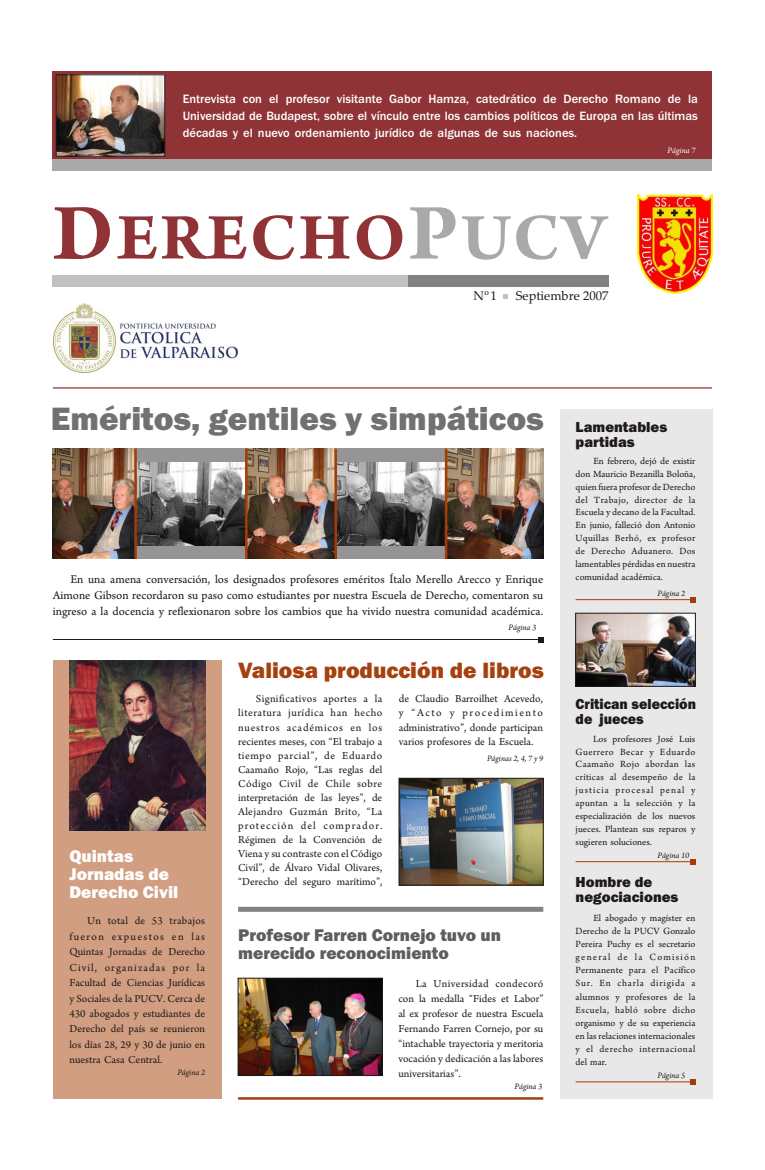
<style>
.page{position:relative;width:765px;height:1170px;background:#fff}
.page>*{position:absolute;margin:0;border:0;box-sizing:border-box;transform-origin:0 0}
.t1{font:700 69.62px "Arno Pro";letter-spacing:.03em;color:#8f3336}
.t2{font:800 33.5px "Franklin Gothic";color:#737070}
.t3{font:800 22.88px "Franklin Gothic";color:#a6400f}
.t4{font:800 17.5px/17.9px "Franklin Gothic";color:#615c5c}
.t5{font:800 17.5px/17.9px "Franklin Gothic";color:#fff}
.t6{font:800 15px/15.2px "Franklin Gothic";color:#1f1a17}
.t7{font:800 15px/15.2px "Franklin Gothic";color:#1f1a17;scale:.95 1}
.t8{font:12.75px "Palatino Linotype";color:#1f1a17}
.t9{font:12.5px/16px "Arno Pro";color:#1f1a17;text-align:justify}
.t10{font:500 12.5px/17px "Franklin Gothic";color:#fff;text-align:justify}
.t11{font:11.25px/14px "Arno Pro";color:#1f1a17;text-align:justify}
.t12{font:10px/12.9px "Arno Pro";color:#1f1a17;text-align:justify}
.t13{font:italic 8.75px "Arno Pro";color:#1f1a17}
.t14{font:italic 8.75px "Arno Pro";color:#fff}
.t15{font:700 5.38px "Palatino Linotype";color:#1f1a17}
.s1{font-size:84.5px}
.s2{font-size:84.5px;color:#aba8a8}
.s3{color:#aba8a8}
</style>
<div class="page">
<div style="left:560px;top:409px;width:152px;height:690px;background:#e8e8e8"></div>
<div style="left:134px;top:449px;width:118px;height:110px;background:#969494"></div>
<div style="left:329px;top:449px;width:118px;height:110px;background:#969494"></div>
<div style="left:53px;top:72px;width:659px;height:88px;background:#8f3336"></div>
<img style="left:58px;top:77px;width:105px;height:77px">
<div style="left:53px;top:160px;width:659px;height:11px;background:#aba8a8"></div>
<div style="left:53px;top:275px;width:555px;height:12px;background:#828282"></div>
<div style="left:53px;top:275px;width:355px;height:12px;background:#c2c2c2"></div>
<img style="left:637px;top:195px;width:75px;height:99px">
<hr style="left:53px;top:387px;width:659px;height:2px;background:#8f3336">
<svg style="left:504px;top:294px;width:4px;height:4px"></svg>
<img style="left:447px;top:449px;width:96px;height:110px">
<img style="left:248px;top:449px;width:86px;height:110px">
<img style="left:53px;top:449px;width:81px;height:110px">
<img style="left:137px;top:462px;width:108px;height:83px">
<img style="left:337px;top:462px;width:108px;height:83px">
<hr style="left:134px;top:449px;width:3px;height:110px;background:#a33d05">
<hr style="left:245px;top:449px;width:3px;height:110px;background:#a33d05">
<hr style="left:334px;top:449px;width:3px;height:110px;background:#a33d05">
<hr style="left:445px;top:449px;width:2px;height:110px;background:#a33d05">
<div style="left:56px;top:75px;width:109px;height:81px;border:1px solid #1f1a17"></div>
<img style="left:240px;top:980px;width:141px;height:94px">
<hr style="left:576px;top:1082px;width:120px;height:1px;background:#a33d05">
<hr style="left:576px;top:861px;width:120px;height:1px;background:#a33d05">
<hr style="left:576px;top:599px;width:120px;height:1px;background:#a33d05">
<svg style="left:690px;top:1079px;width:6px;height:6px"></svg>
<svg style="left:690px;top:859px;width:6px;height:5px"></svg>
<svg style="left:690px;top:597px;width:6px;height:5px"></svg>
<svg style="left:538px;top:637px;width:5px;height:5px"></svg>
<div style="left:53px;top:661px;width:169px;height:438px;background:#d19e82"></div>
<img style="left:401px;top:780px;width:140px;height:103px">
<img style="left:577px;top:615px;width:117px;height:69px">
<div style="left:575px;top:613px;width:121px;height:73px;border:1px solid #1f1a17"></div>
<img style="left:69px;top:661px;width:136px;height:169px">
<div style="left:238px;top:907px;width:305px;height:5px;background:#828282"></div>
<hr style="left:238px;top:1097px;width:305px;height:3px;background:#a6400f">
<hr style="left:53px;top:639px;width:490px;height:1px;background:#1f1a17">
<div style="left:238px;top:978px;width:145px;height:98px;border:1px solid #1f1a17"></div>
<div style="left:399px;top:778px;width:144px;height:107px;border:1px solid #1f1a17"></div>
<img style="left:53px;top:303px;width:185px;height:69px">
<p class="t10" style="left:183px;top:91px;width:517px">Entrevista con el profesor visitante Gabor Hamza, catedrático de Derecho Romano de la Universidad de Budapest, sobre el vínculo entre los cambios políticos de Europa en las últimas décadas y el nuevo ordenamiento jurídico de algunas de sus naciones.</p>
<h1 class="t1" style="left:53px;top:211px;width:555px"><span class="s1">D</span>ERECHO<span class="s2">P</span><span class="s3">UCV</span></h1>
<p class="t15" style="left:485px;top:291px;width:6px">O</p>
<p class="t8" style="left:473px;top:291px;width:25px">N 1</p>
<p class="t8" style="left:516px;top:291px;width:94px">Septiembre 2007</p>
<p class="t14" style="left:668px;top:147px;width:29px">Página 7</p>
<h2 class="t2" style="left:51px;top:406px;width:495px">Eméritos, gentiles y simpáticos</h2>
<p class="t9" style="left:53px;top:572px;width:492px;text-indent:17px">En una amena conversación, los designados profesores eméritos Ítalo Merello Arecco y Enrique Aimone Gibson recordaron su paso como estudiantes por nuestra Escuela de Derecho, comentaron su ingreso a la docencia y reflexionaron sobre los cambios que ha vivido nuestra comunidad académica.</p>
<p class="t13" style="left:509px;top:624px;width:29px">Página 3</p>
<h3 class="t5" style="left:69px;top:849px;width:111px">Quintas<br>Jornadas de<br>Derecho Civil</h3>
<p class="t11" style="left:69px;top:915px;width:137px;line-height:15.4px;text-indent:18px">Un total de 53 trabajos fueron expuestos en las Quintas Jornadas de Derecho Civil, organizadas por la Facultad de Ciencias Jurídicas y Sociales de la PUCV. Cerca de 430 abogados y estudiantes de Derecho del país se reunieron los días 28, 29 y 30 de junio en nuestra Casa Central.</p>
<p class="t13" style="left:177px;top:1069px;width:29px">Página 2</p>
<h3 class="t3" style="left:238px;top:662px;width:307px">Valiosa producción de libros</h3>
<p class="t11" style="left:238px;top:693px;width:146px;text-indent:18px">Significativos aportes a la literatura jurídica han hecho nuestros académicos en los recientes meses, con “El trabajo a tiempo parcial”, de Eduardo Caamaño Rojo, “Las reglas del Código Civil de Chile sobre interpretación de las leyes”, de Alejandro Guzmán Brito, “La protección del comprador.<br>Régimen de la Convención de Viena y su contraste con el Código Civil”, de Álvaro Vidal Olivares, “Derecho del seguro marítimo”,</p>
<p class="t11" style="left:399px;top:693px;width:146px">de Claudio Barroilhet Acevedo, y “Acto y procedimiento administrativo”, donde participan varios profesores de la Escuela.</p>
<p class="t13" style="left:487px;top:756px;width:58px">Páginas 2, 4, 7 y 9</p>
<h3 class="t4" style="left:238px;top:927px;width:264px">Profesor Farren Cornejo tuvo un merecido reconocimiento</h3>
<p class="t11" style="left:398px;top:977px;width:147px;line-height:15px;text-indent:17px">La Universidad condecoró con la medalla “Fides et Labor” al ex profesor de nuestra Escuela Fernando Farren Cornejo, por su “intachable trayectoria y meritoria vocación y dedicación a las labores universitarias”.</p>
<p class="t13" style="left:514px;top:1083px;width:29px">Página 3</p>
<h3 class="t6" style="left:576px;top:420px;width:93px">Lamentables partidas</h3>
<p class="t12" style="left:576px;top:456px;width:121px;text-indent:18px">En febrero, dejó de existir don Mauricio Bezanilla Boloña, quien fuera profesor de Derecho del Trabajo, director de la Escuela y decano de la Facultad.<br>En junio, falleció don Antonio Uquillas Berhó, ex profesor de Derecho Aduanero. Dos lamentables pérdidas en nuestra comunidad académica.</p>
<p class="t13" style="left:657px;top:590px;width:29px">Página 2</p>
<h3 class="t7" style="left:576px;top:697px;width:128px">Critican selección de jueces</h3>
<p class="t12" style="left:576px;top:734px;width:121px;text-indent:17px">Los profesores José Luis Guerrero Becar y Eduardo Caamaño Rojo abordan las críticas al desempeño de la justicia procesal penal y apuntan a la selección y la especialización de los nuevos jueces. Plantean sus reparos y sugieren soluciones.</p>
<p class="t13" style="left:657px;top:852px;width:34px">Página 10</p>
<h3 class="t6" style="left:576px;top:876px;width:104px">Hombre de negociaciones</h3>
<p class="t12" style="left:576px;top:913px;width:121px;text-indent:18px">El abogado y magíster en Derecho de la PUCV Gonzalo Pereira Puchy es el secretario general de la Comisión Permanente para el Pacífico Sur. En charla dirigida a alumnos y profesores de la Escuela, habló sobre dicho organismo y de su experiencia en las relaciones internacionales y el derecho internacional del mar.</p>
<p class="t13" style="left:657px;top:1072px;width:29px">Página 5</p>
</div>
